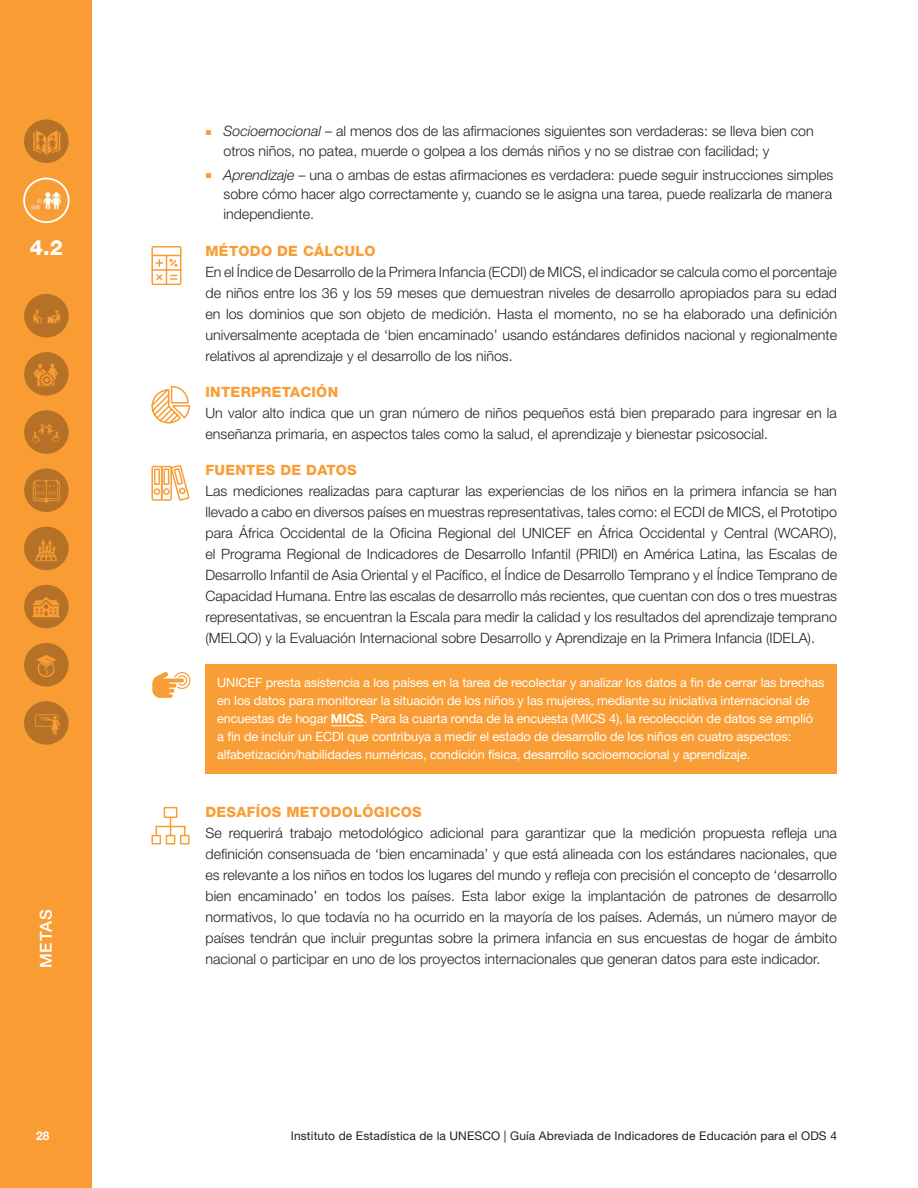
<style>
.page{position:relative;width:918px;height:1188px;background:#fff}
.page>*{position:absolute;margin:0;border:0;box-sizing:border-box;transform-origin:0 0}
.t1{font:800 21px "Helvetica Neue LT Std";color:#fff}
.t2{font:500 16.5px "Helvetica Neue LT Std";color:#fff}
.t3{font:300 14.25px/21px "Helvetica Neue LT Std";color:#231f20;text-align:justify}
.t4{font:800 14.25px "Helvetica Neue LT Std";letter-spacing:.02em;color:#f99d36}
.t5{font:12.75px/18px "Helvetica Neue LT Std";letter-spacing:-.01em;color:#fff}
.t6{font:12px "Helvetica Neue LT Std";letter-spacing:.01em;color:#231f20}
.t7{font:700 12px "Helvetica Neue LT Std";color:#fff}
.s1{font-family:"Zine Sans Dis Regular Roman Exp";font-weight:400;font-size:7.35px;color:#f99d36}
.s2{font-style:italic}
.s3{font-weight:700}
</style>
<div class="page">
<div style="left:205px;top:664px;width:632px;height:110px;background:#f99d36"></div>
<hr style="left:331px;top:725px;width:33px;height:1px;background:#fff">
<svg style="left:151px;top:246px;width:31px;height:40px"></svg>
<svg style="left:151px;top:385px;width:39px;height:39px"></svg>
<svg style="left:151px;top:465px;width:39px;height:36px"></svg>
<svg style="left:152px;top:672px;width:38px;height:26px"></svg>
<svg style="left:151px;top:806px;width:39px;height:39px"></svg>
<div style="left:0;top:0;width:92px;height:1188px;background:#f99c34"></div>
<img style="left:24px;top:119px;width:45px;height:44px">
<img style="left:24px;top:179px;width:45px;height:43px">
<div style="left:23px;top:178px;width:47px;height:45px;border:2px solid #fff;border-radius:50%"></div>
<img style="left:24px;top:294px;width:45px;height:44px">
<img style="left:24px;top:352px;width:45px;height:44px">
<img style="left:24px;top:410px;width:45px;height:44px">
<img style="left:24px;top:468px;width:45px;height:44px">
<img style="left:24px;top:527px;width:45px;height:43px">
<img style="left:24px;top:585px;width:45px;height:43px">
<img style="left:24px;top:701px;width:45px;height:44px">
<img style="left:24px;top:643px;width:45px;height:44px">
<h1 class="t1" style="left:30px;top:235px;width:35px">4.2</h1>
<p class="t2" style="left:36px;top:968px;width:60px;rotate:-90deg">METAS</p>
<p class="t3" style="left:224px;top:121px;width:592px;line-height:19.5px;text-indent:-18px"><span class="s1">m</span> <span class="s2">Socioemocional</span> – al menos dos de las afirmaciones siguientes son verdaderas: se lleva bien con otros niños, no patea, muerde o golpea a los demás niños y no se distrae con facilidad; y</p>
<p class="t3" style="left:224px;top:165px;width:611px;line-height:19.5px;text-indent:-18px"><span class="s1">m</span> <span class="s2">Aprendizaje</span> – una o ambas de estas afirmaciones es verdadera: puede seguir instrucciones simples sobre cómo hacer algo correctamente y, cuando se le asigna una tarea, puede realizarla de manera independiente.</p>
<p class="t4" style="left:206px;top:243px;width:172px">MÉTODO DE CÁLCULO</p>
<p class="t3" style="left:206px;top:261px;width:633px">En el Índice de Desarrollo de la Primera Infancia (ECDI) de MICS, el indicador se calcula como el porcentaje de niños entre los 36 y los 59 meses que demuestran niveles de desarrollo apropiados para su edad en los dominios que son objeto de medición. Hasta el momento, no se ha elaborado una definición universalmente aceptada de ‘bien encaminado’ usando estándares definidos nacional y regionalmente relativos al aprendizaje y el desarrollo de los niños.</p>
<p class="t4" style="left:206px;top:384px;width:134px">INTERPRETACIÓN</p>
<p class="t3" style="left:206px;top:402px;width:633px">Un valor alto indica que un gran número de niños pequeños está bien preparado para ingresar en la enseñanza primaria, en aspectos tales como la salud, el aprendizaje y bienestar psicosocial.</p>
<p class="t4" style="left:206px;top:462px;width:153px">FUENTES DE DATOS</p>
<p class="t3" style="left:206px;top:480px;width:633px">Las mediciones realizadas para capturar las experiencias de los niños en la primera infancia se han llevado a cabo en diversos países en muestras representativas, tales como: el ECDI de MICS, el Prototipo para África Occidental de la Oficina Regional del UNICEF en África Occidental y Central (WCARO), el Programa Regional de Indicadores de Desarrollo Infantil (PRIDI) en América Latina, las Escalas de Desarrollo Infantil de Asia Oriental y el Pacífico, el Índice de Desarrollo Temprano y el Índice Temprano de Capacidad Humana. Entre las escalas de desarrollo más recientes, que cuentan con dos o tres muestras representativas, se encuentran la Escala para medir la calidad y los resultados del aprendizaje temprano (MELQO) y la Evaluación Internacional sobre Desarrollo y Aprendizaje en la Primera Infancia (IDELA).</p>
<p class="t5" style="left:217px;top:673px;width:609px">UNICEF presta asistencia a los países en la tarea de recolectar y analizar los datos a fin de cerrar las brechas en los datos para monitorear la situación de los niños y las mujeres, mediante su iniciativa internacional de encuestas de hogar <span class="s3">MICS</span>. Para la cuarta ronda de la encuesta (MICS 4), la recolección de datos se amplió<br>a fin de incluir un ECDI que contribuya a medir el estado de desarrollo de los niños en cuatro aspectos: alfabetización/habilidades numéricas, condición física, desarrollo socioemocional y aprendizaje.</p>
<p class="t4" style="left:206px;top:804px;width:218px">DESAFÍOS METODOLÓGICOS</p>
<p class="t3" style="left:206px;top:822px;width:633px">Se requerirá trabajo metodológico adicional para garantizar que la medición propuesta refleja una definición consensuada de ‘bien encaminada’ y que está alineada con los estándares nacionales, que es relevante a los niños en todos los lugares del mundo y refleja con precisión el concepto de ‘desarrollo bien encaminado’ en todos los países. Esta labor exige la implantación de patrones de desarrollo normativos, lo que todavía no ha ocurrido en la mayoría de los países. Además, un número mayor de países tendrán que incluir preguntas sobre la primera infancia en sus encuestas de hogar de ámbito nacional o participar en uno de los proyectos internacionales que generan datos para este indicador.</p>
<p class="t7" style="left:36px;top:1128px;width:15px">28</p>
<p class="t6" style="left:291px;top:1128px;width:548px">Instituto de Estadística de la UNESCO | Guía Abreviada de Indicadores de Educación para el ODS 4</p>
</div>
